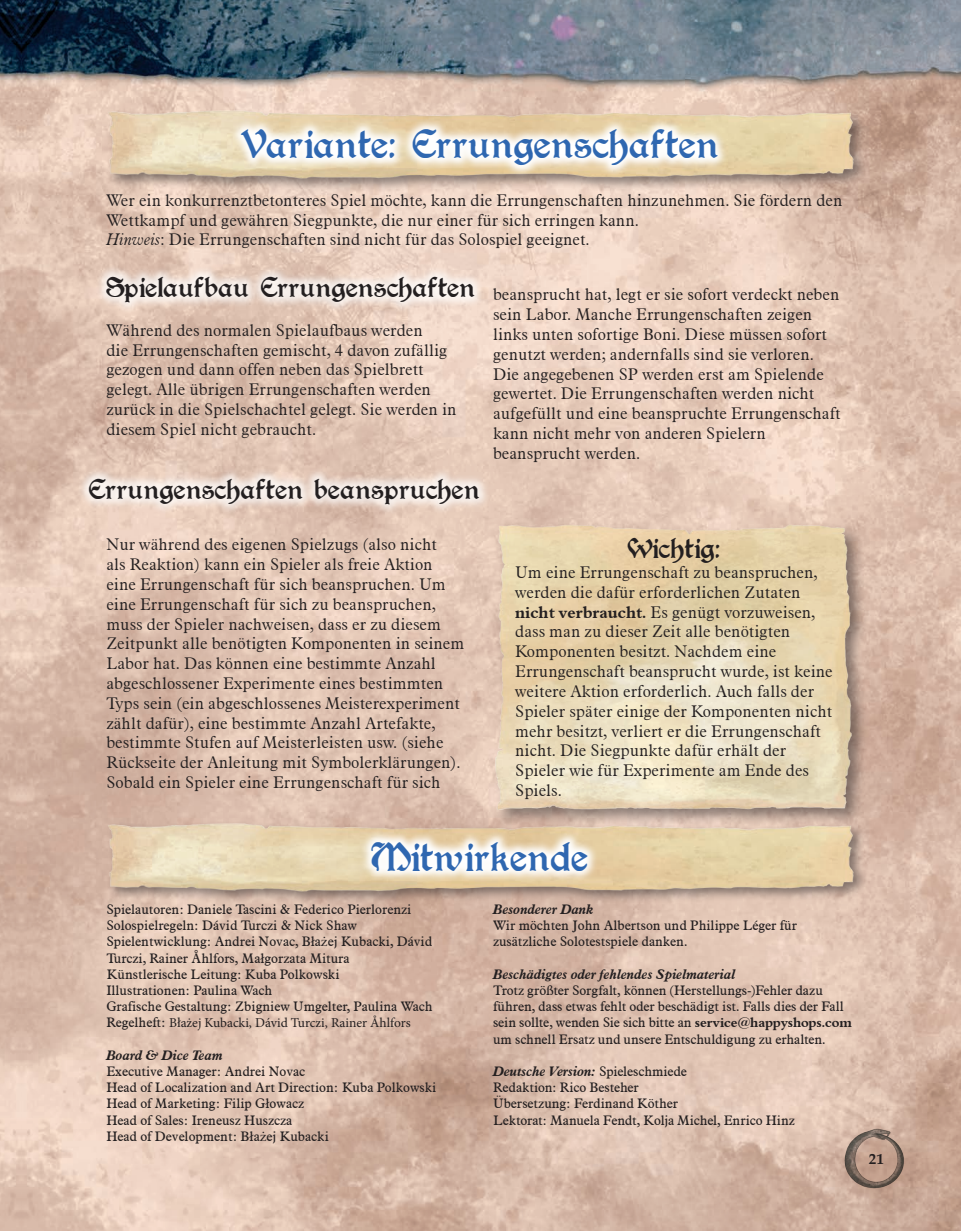
<style>
.page{position:relative;width:961px;height:1231px;background:#fff}
.page>*{position:absolute;margin:0;border:0;box-sizing:border-box;transform-origin:0 0}
.t1{font:45px "Augusta";color:#2f67b0}
.t2{font:31.5px "Augusta";color:#231f20}
.t3{font:300 16.5px/19.8px "Aldine 721 BT";color:#231f20}
.t4{font:700 15px "Palatino Linotype";color:#231f20}
.t5{font:13.5px/16.2px "Aldine 721 BT";color:#231f20}
.t6{font:italic 700 13.5px "Aldine 721 BT";color:#231f20}
.t7{font:13.5px "Minion Pro";color:#231f20}
.s1{font-style:italic}
.s2{font-family:"Aldine 401 BT Bold A";font-weight:400}
.s3{font-family:"Book Antiqua"}
.s4{font-family:"Aldine 721 BT"}
.s5{font-family:"Aldine 401 BT Bold A"}
.s6{font-weight:700;font-style:italic}
</style>
<div class="page">
<img style="left:0;top:0;width:961px;height:1231px">
<img style="left:843px;top:1127px;width:62px;height:62px">
<div style="left:106px;top:108px;width:762px;height:85px;background:#231f20;opacity:.5"></div>
<img style="left:106px;top:111px;width:748px;height:68px">
<svg style="left:230px;top:118px;width:499px;height:59px"></svg>
<div style="left:94px;top:264px;width:391px;height:50px;background:#fff;opacity:.75"></div>
<div style="left:77px;top:467px;width:413px;height:49px;background:#fff;opacity:.75"></div>
<div style="left:491px;top:522px;width:378px;height:306px;background:#231f20;opacity:.5"></div>
<img style="left:493px;top:524px;width:361px;height:287px">
<div style="left:106px;top:820px;width:762px;height:85px;background:#231f20;opacity:.5"></div>
<img style="left:106px;top:823px;width:748px;height:68px">
<svg style="left:360px;top:830px;width:239px;height:52px"></svg>
<h1 class="t1" style="left:241px;top:118px;width:480px">Variante: Errungenschaften</h1>
<p class="t3" style="left:106px;top:190px;width:737px">Wer ein konkurrenztbetonteres Spiel möchte, kann die Errungenschaften hinzunehmen. Sie fördern den<br>Wettkampf und gewähren Siegpunkte, die nur einer für sich erringen kann.<br><span class="s1">Hinweis</span>: Die Errungenschaften sind nicht für das Solospiel geeignet.</p>
<h2 class="t2" style="left:106px;top:269px;width:371px">Spielaufbau Errungenschaften</h2>
<p class="t3" style="left:106px;top:320px;width:352px">Während des normalen Spielaufbaus werden<br>die Errungenschaften gemischt, 4 davon zufällig gezogen und dann offen neben das Spielbrett gelegt. Alle übrigen Errungenschaften werden zurück in die Spielschachtel gelegt. Sie werden in diesem Spiel nicht gebraucht.</p>
<h2 class="t2" style="left:89px;top:471px;width:393px">Errungenschaften beanspruchen</h2>
<p class="t3" style="left:106px;top:534px;width:359px">Nur während des eigenen Spielzugs (also nicht<br>als Reaktion) kann ein Spieler als freie Aktion eine Errungenschaft für sich beanspruchen. Um eine Errungenschaft für sich zu beanspruchen, muss der Spieler nachweisen, dass er zu diesem Zeitpunkt alle benötigten Komponenten in seinem Labor hat. Das können eine bestimmte Anzahl abgeschlossener Experimente eines bestimmten Typs sein (ein abgeschlossenes Meisterexperiment zählt dafür), eine bestimmte Anzahl Artefakte, bestimmte Stufen auf Meisterleisten usw. (siehe Rückseite der Anleitung mit Symbolerklärungen).<br>Sobald ein Spieler eine Errungenschaft für sich</p>
<p class="t3" style="left:493px;top:284px;width:349px">beansprucht hat, legt er sie sofort verdeckt neben sein Labor. Manche Errungenschaften zeigen links unten sofortige Boni. Diese müssen sofort genutzt werden; andernfalls sind sie verloren.<br>Die angegebenen SP werden erst am Spielende gewertet. Die Errungenschaften werden nicht aufgefüllt und eine beanspruchte Errungenschaft kann nicht mehr von anderen Spielern beansprucht werden.</p>
<h2 class="t2" style="left:627px;top:530px;width:94px">Wichtig:</h2>
<p class="t3" style="left:515px;top:562px;width:319px">Um eine Errungenschaft zu beanspruchen, werden die dafür erforderlichen Zutaten <span class="s2">nicht verbraucht.</span> Es genügt vorzuweisen, dass man zu dieser Zeit alle benötigten Komponenten besitzt. Nachdem eine Errungenschaft beansprucht wurde, ist keine weitere Aktion erforderlich. Auch falls der Spieler später einige der Komponenten nicht mehr besitzt, verliert er die Errungenschaft nicht. Die Siegpunkte dafür erhält der Spieler wie für Experimente am Ende des Spiels.</p>
<h1 class="t1" style="left:372px;top:831px;width:219px">Mitwirkende</h1>
<p class="t5" style="left:106px;top:901px;width:328px">Spielautoren: Daniele Tascini &amp; Federico Pierlorenzi Solospielregeln: Dávid Turczi &amp; Nick Shaw Spielentwicklung: Andrei Novac, Bła<span class="s3">ż</span>ej Kubacki, Dávid Turczi, Rainer Åhlfors, Małgorzata Mitura Künstlerische Leitung: Kuba Polkowski<br>Illustrationen: Paulina Wach<br>Grafische Gestaltung: Zbigniew Umgelter, Paulina Wach</p>
<p class="t7" style="left:106px;top:1014px;width:306px"><span class="s4">Regelheft:</span> Błażej Kubacki, Dávid Turczi, Rainer Åhlfors</p>
<p class="t6" style="left:106px;top:1046px;width:118px">Board &amp; Dice Team</p>
<p class="t5" style="left:106px;top:1063px;width:331px">Executive Manager: Andrei Novac<br>Head of Localization and Art Direction: Kuba Polkowski Head of Marketing: Filip Głowacz<br>Head of Sales: Ireneusz Huszcza<br>Head of Development: Bła<span class="s3">ż</span>ej Kubacki</p>
<p class="t6" style="left:493px;top:901px;width:102px">Besonderer Dank</p>
<p class="t5" style="left:493px;top:917px;width:305px">Wir möchten John Albertson und Philippe Léger für zusätzliche Solotestspiele danken.</p>
<p class="t6" style="left:493px;top:965px;width:244px">Beschädigtes oder fehlendes Spielmaterial</p>
<p class="t5" style="left:493px;top:982px;width:360px">Trotz größter Sorgfalt, können (Herstellungs-)Fehler dazu führen, dass etwas fehlt oder beschädigt ist. Falls dies der Fall sein sollte, wenden Sie sich bitte an <span class="s5">service@happyshops.com </span>um schnell Ersatz und unsere Entschuldigung zu erhalten.</p>
<p class="t5" style="left:493px;top:1063px;width:303px"><span class="s6">Deutsche Version:</span> Spieleschmiede<br>Redaktion: Rico Besteher<br>Übersetzung: Ferdinand Köther<br>Lektorat: Manuela Fendt, Kolja Michel, Enrico Hinz</p>
<p class="t4" style="left:869px;top:1147px;width:17px">21</p>
</div>
